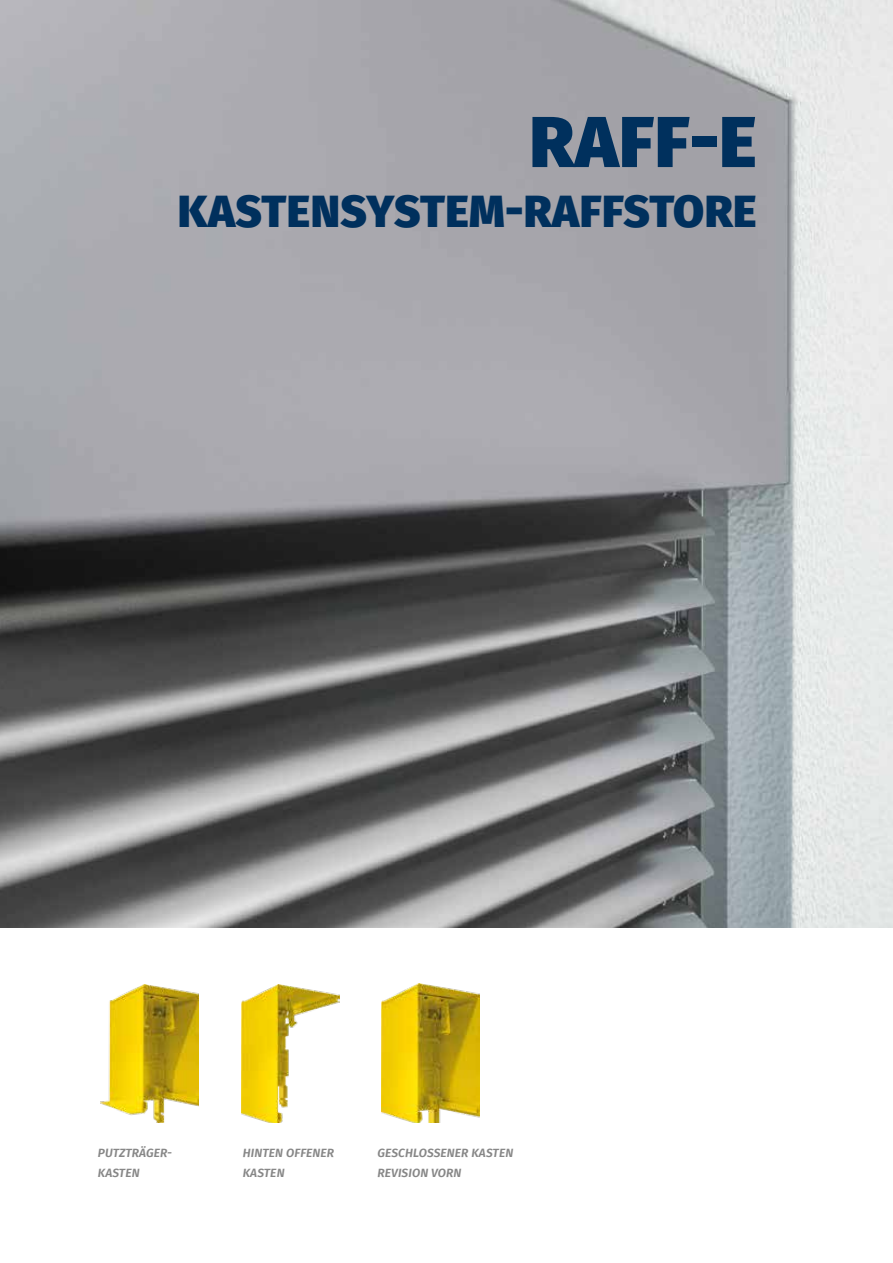
<style>
.page{position:relative;width:893px;height:1263px;background:#fff}
.page>*{position:absolute;margin:0;border:0;box-sizing:border-box;transform-origin:0 0}
.t1{font:800 72px "Fira Sans";color:#00305d}
.t2{font:800 45px "Fira Sans";letter-spacing:.01em;color:#00305d}
.t3{font:italic 600 12px/20.2px "Fira Sans";letter-spacing:.01em;color:#878787}
</style>
<div class="page">
<img style="left:0;top:0;width:893px;height:927px">
<img style="left:381px;top:983px;width:98px;height:140px">
<img style="left:241px;top:984px;width:98px;height:139px">
<img style="left:101px;top:984px;width:98px;height:139px">
<h1 class="t1" style="left:529px;top:77px;width:229px">RAFF-E</h1>
<h2 class="t2" style="left:178px;top:171px;width:580px">KASTENSYSTEM-RAFFSTORE</h2>
<p class="t3" style="left:98px;top:1142px;width:76px">PUTZTRÄGER-<br>KASTEN</p>
<p class="t3" style="left:243px;top:1142px;width:93px">HINTEN OFFENER<br>KASTEN</p>
<p class="t3" style="left:377px;top:1142px;width:137px">GESCHLOSSENER KASTEN<br>REVISION VORN</p>
</div>
